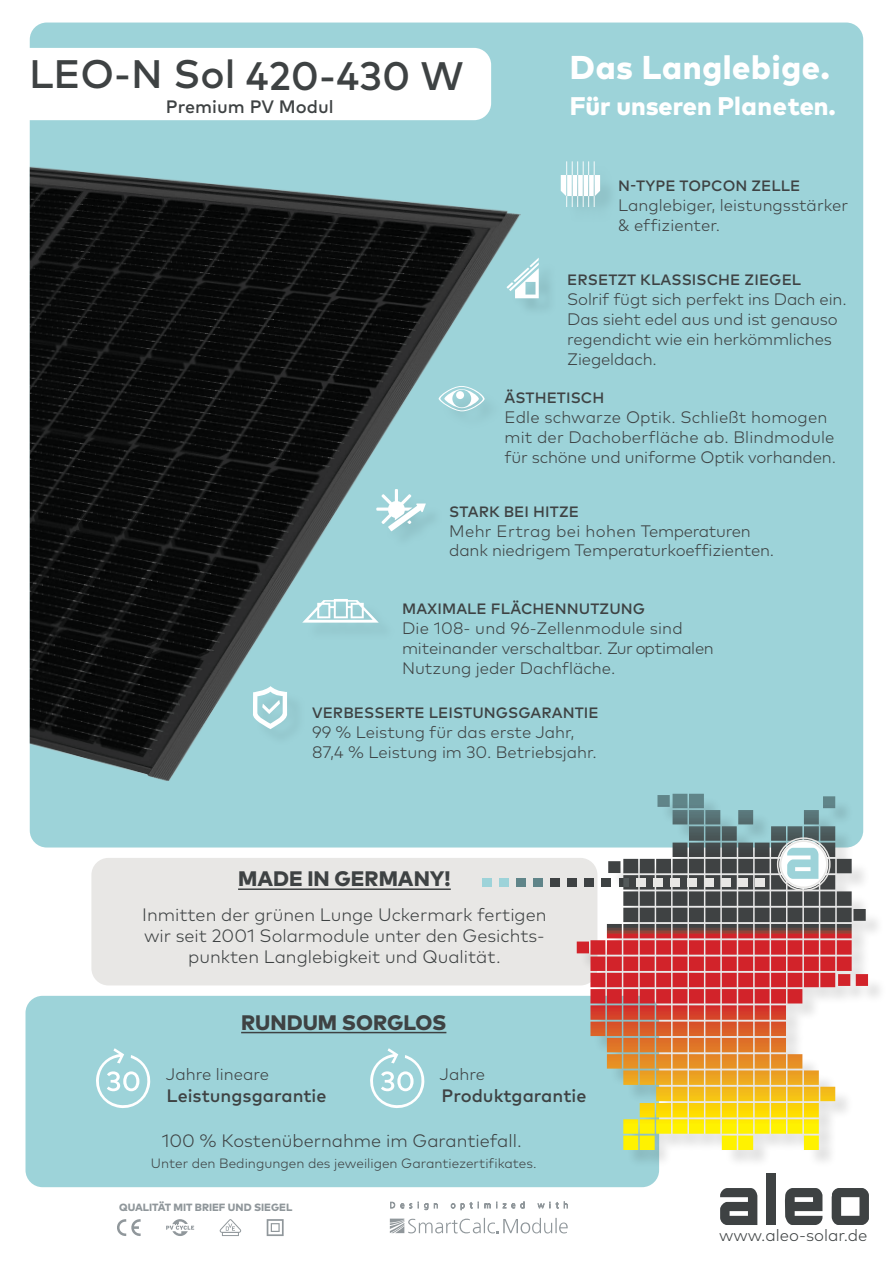
<style>
.page{position:relative;width:893px;height:1263px;background:#fff}
.page>*{position:absolute;margin:0;border:0;box-sizing:border-box;transform-origin:0 0}
.t1{font:500 39.75px "Mark Pro";color:#3e4243}
.t2{font:800 33px "Mark Pro";letter-spacing:.02em;color:#fff}
.t3{font:800 25.5px "Mark Pro";color:#fff}
.t4{font:800 21px "Mark Pro";color:#3e4243}
.t5{font:300 18px/21px "Mark Pro";color:#3e4243;text-align:center}
.t6{font:500 18px "Mark Pro";color:#3e4243}
.t7{font:300 16.65px/20px "Mark Pro";letter-spacing:-.005em;color:#3e4243}
.t8{font:500 15px "Mark Pro";letter-spacing:.005em;color:#3e4243}
.t9{font:300 13.5px "Mark Pro";color:#3e4243}
.t10{font:800 10.5px "Mark Pro";color:#90979b}
</style>
<div class="page">
<div style="left:26px;top:996px;width:633px;height:191px;background:#9dd3d9;border-radius:17px"></div>
<div style="left:91px;top:858px;width:506px;height:127px;background:#e8e7e5;border-radius:17px"></div>
<div style="left:30px;top:23px;width:833px;height:824px;background:#9dd3d9;border-radius:17px"></div>
<svg style="left:117px;top:1219px;width:24px;height:17px"></svg>
<svg style="left:166px;top:1219px;width:28px;height:17px"></svg>
<svg style="left:220px;top:1219px;width:21px;height:17px"></svg>
<svg style="left:267px;top:1219px;width:17px;height:17px"></svg>
<svg style="left:390px;top:1201px;width:178px;height:10px"></svg>
<svg style="left:390px;top:1218px;width:178px;height:15px"></svg>
<div style="left:579px;top:796px;width:308px;height:372px;background:#000;opacity:.11"></div>
<svg style="left:722px;top:796px;width:146px;height:354px"></svg>
<div style="left:755px;top:878px;width:9px;height:8px;background:#e8e7e5"></div>
<div style="left:738px;top:878px;width:9px;height:8px;background:#e8e7e5"></div>
<div style="left:721px;top:878px;width:9px;height:8px;background:#e8e7e5"></div>
<div style="left:704px;top:878px;width:9px;height:8px;background:#e8e7e5"></div>
<div style="left:687px;top:878px;width:9px;height:8px;background:#e8e7e5"></div>
<div style="left:670px;top:878px;width:9px;height:8px;background:#e8e7e5"></div>
<div style="left:653px;top:878px;width:9px;height:8px;background:#e8e7e5"></div>
<div style="left:636px;top:878px;width:9px;height:8px;background:#e8e7e5"></div>
<svg style="left:619px;top:878px;width:9px;height:8px"></svg>
<div style="left:602px;top:878px;width:9px;height:8px;background:#3e4243"></div>
<div style="left:585px;top:878px;width:9px;height:8px;background:#3e4243"></div>
<div style="left:568px;top:878px;width:9px;height:8px;background:#3e4243"></div>
<div style="left:551px;top:878px;width:9px;height:8px;background:#3e4243"></div>
<div style="left:534px;top:878px;width:9px;height:8px;background:#608589"></div>
<div style="left:517px;top:878px;width:9px;height:8px;background:#608589"></div>
<div style="left:500px;top:878px;width:9px;height:8px;background:#9dd3d9"></div>
<div style="left:483px;top:878px;width:9px;height:8px;background:#9dd3d9"></div>
<svg style="left:779px;top:840px;width:49px;height:49px"></svg>
<div style="left:777px;top:837px;width:54px;height:54px;border:1px solid #e8e7e5;border-radius:50%"></div>
<div style="left:780px;top:840px;width:48px;height:48px;border:1px solid #e8e7e5;border-radius:50%"></div>
<svg style="left:787px;top:848px;width:31px;height:31px"></svg>
<svg style="left:785px;top:1188px;width:37px;height:37px"></svg>
<svg style="left:832px;top:1188px;width:37px;height:37px"></svg>
<svg style="left:720px;top:1188px;width:37px;height:37px"></svg>
<div style="left:767px;top:1174px;width:9px;height:51px;background:#3e4243"></div>
<img style="left:30px;top:166px;width:491px;height:615px">
<svg style="left:561px;top:161px;width:39px;height:46px"></svg>
<div style="left:306px;top:601px;width:90px;height:40px;background:#9acfd5"></div>
<svg style="left:302px;top:599px;width:77px;height:24px"></svg>
<div style="left:379px;top:492px;width:65px;height:57px;background:#9dd3d9"></div>
<svg style="left:376px;top:489px;width:50px;height:42px"></svg>
<div style="left:30px;top:48px;width:461px;height:72px;background:#fff"></div>
<svg style="left:370px;top:1048px;width:55px;height:60px"></svg>
<svg style="left:96px;top:1048px;width:55px;height:60px"></svg>
<div style="left:255px;top:689px;width:51px;height:58px;background:#9ad0d6"></div>
<svg style="left:252px;top:686px;width:36px;height:43px"></svg>
<div style="left:441px;top:389px;width:61px;height:41px;background:#9cd2d8"></div>
<svg style="left:439px;top:386px;width:46px;height:26px"></svg>
<div style="left:510px;top:261px;width:47px;height:56px;background:#99ced4"></div>
<svg style="left:506px;top:258px;width:33px;height:40px"></svg>
<hr style="left:241px;top:1032px;width:205px;height:1px;background:#3e4243">
<hr style="left:238px;top:888px;width:213px;height:2px;background:#3e4243">
<h1 class="t1" style="left:29px;top:45px;width:436px">LEO-N Sol 420-430 W</h1>
<h2 class="t2" style="left:570px;top:42px;width:262px">Das Langlebige.</h2>
<p class="t6" style="left:166px;top:93px;width:169px">Premium PV Modul</p>
<h3 class="t3" style="left:570px;top:86px;width:268px">Für unseren Planeten.</h3>
<p class="t8" style="left:618px;top:175px;width:184px">N-TYPE TOPCON ZELLE</p>
<p class="t7" style="left:618px;top:194px;width:232px">Langlebiger, leistungsstärker &amp; effizienter.</p>
<p class="t8" style="left:567px;top:269px;width:235px">ERSETZT KLASSISCHE ZIEGEL</p>
<p class="t7" style="left:567px;top:288px;width:281px">Solrif fügt sich perfekt ins Dach ein.<br>Das sieht edel aus und ist genauso regendicht wie ein herkömmliches<br>Ziegeldach.</p>
<p class="t8" style="left:504px;top:386px;width:101px">ÄSTHETISCH</p>
<p class="t7" style="left:504px;top:406px;width:333px">Edle schwarze Optik. Schließt homogen mit der Dachoberfläche ab. Blindmodule für schöne und uniforme Optik vorhanden.</p>
<p class="t8" style="left:449px;top:500px;width:131px">STARK BEI HITZE</p>
<p class="t7" style="left:449px;top:519px;width:327px">Mehr Ertrag bei hohen Temperaturen dank niedrigem Temperaturkoeffizienten.</p>
<p class="t8" style="left:402px;top:598px;width:245px">MAXIMALE FLÄCHENNUTZUNG</p>
<p class="t7" style="left:402px;top:617px;width:313px">Die 108- und 96-Zellenmodule sind miteinander verschaltbar. Zur optimalen<br>Nutzung jeder Dachfläche.</p>
<p class="t8" style="left:312px;top:702px;width:288px">VERBESSERTE LEISTUNGSGARANTIE</p>
<p class="t7" style="left:312px;top:721px;width:286px">99 % Leistung für das erste Jahr,<br>87,4 % Leistung im 30. Betriebsjahr.</p>
<p class="t4" style="left:238px;top:863px;width:214px">MADE IN GERMANY!</p>
<p class="t5" style="left:142px;top:903px;width:406px">Inmitten der grünen Lunge Uckermark fertigen wir seit 2001 Solarmodule unter den Gesichts&shy;punkten Langlebigkeit und Qualität.</p>
<p class="t4" style="left:241px;top:1006px;width:207px">RUNDUM SORGLOS</p>
<p class="t7" style="left:166px;top:1063px;width:105px">Jahre lineare</p>
<p class="t6" style="left:167px;top:1082px;width:161px">Leistungsgarantie</p>
<p class="t7" style="left:439px;top:1063px;width:47px">Jahre</p>
<p class="t6" style="left:441px;top:1082px;width:147px">Produktgarantie</p>
<p class="t5" style="left:162px;top:1129px;width:362px">100 % Kostenübernahme im Garantiefall.</p>
<p class="t9" style="left:151px;top:1153px;width:387px">Unter den Bedingungen des jeweiligen Garantiezertifikates.</p>
<p class="t10" style="left:119px;top:1199px;width:175px">QUALITÄT MIT BRIEF UND SIEGEL</p>
<p class="t7" style="left:719px;top:1223px;width:150px">www.aleo-solar.de</p>
</div>
